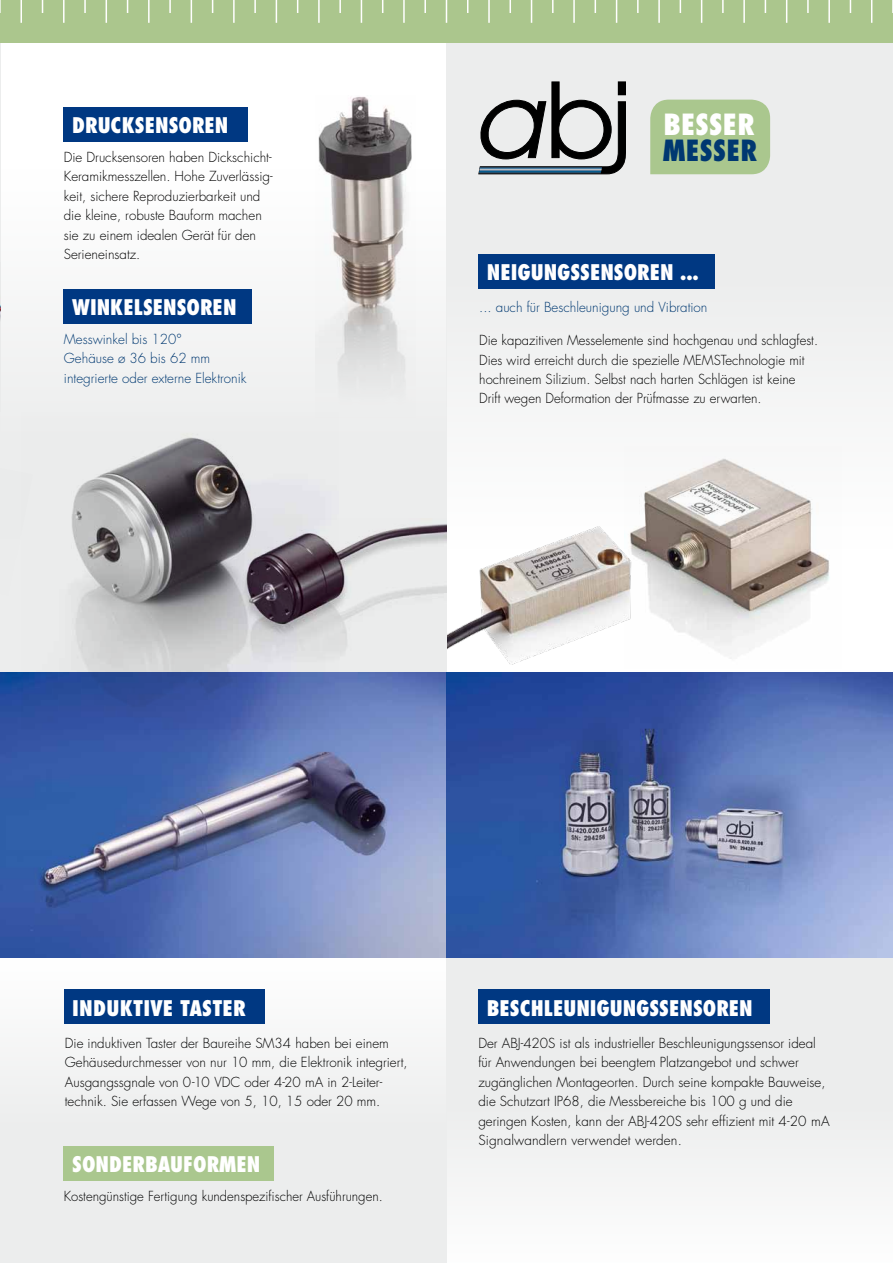
<style>
.page{position:relative;width:893px;height:1263px;background:#fff}
.page>*{position:absolute;margin:0;border:0;box-sizing:border-box;transform-origin:0 0}
.t1{font:800 condensed 28.35px "Futura Std";color:#003871}
.t2{font:800 condensed 28.35px "Futura Std";color:#fff}
.t3{font:800 condensed 21px "Futura Std";color:#fff}
.t4{font:300 13.5px/19.5px "Futura Std";color:#000}
.t5{font:300 13.5px/19.5px "Futura Std";color:#003871}
</style>
<div class="page">
<img style="left:446px;top:549px;width:259px;height:124px">
<div style="left:446px;top:958px;width:447px;height:305px;background:#eceded"></div>
<div style="left:0;top:957px;width:446px;height:306px;background:#eceded"></div>
<div style="left:0;top:169px;width:446px;height:505px;background:#f4f4f4"></div>
<hr style="left:0;top:43px;width:1px;height:506px;background:#eceded">
<div style="left:446px;top:43px;width:447px;height:506px;background:#eceded"></div>
<div style="left:478px;top:254px;width:236px;height:34px;background:#003882"></div>
<div style="left:64px;top:107px;width:184px;height:34px;background:#003882"></div>
<div style="left:478px;top:990px;width:292px;height:34px;background:#003882"></div>
<div style="left:64px;top:990px;width:201px;height:34px;background:#003882"></div>
<div style="left:64px;top:289px;width:188px;height:34px;background:#003882"></div>
<img style="left:0;top:304px;width:1px;height:16px">
<div style="left:650px;top:100px;width:120px;height:74px;background:#aac78e"></div>
<svg style="left:478px;top:82px;width:148px;height:93px"></svg>
<div style="left:618px;top:82px;width:7px;height:13px;background:#000"></div>
<div style="left:618px;top:82px;width:8px;height:13px;border:1px solid #000"></div>
<img style="left:624px;top:447px;width:217px;height:221px">
<img style="left:0;top:673px;width:893px;height:285px">
<img style="left:318px;top:96px;width:94px;height:301px">
<img style="left:21px;top:414px;width:317px;height:315px">
<img style="left:237px;top:519px;width:209px;height:178px">
<div style="left:0;top:0;width:893px;height:43px;background:#abc68d"></div>
<svg style="left:21px;top:0;width:1px;height:23px"></svg>
<svg style="left:42px;top:0;width:1px;height:13px"></svg>
<hr style="left:63px;top:0;width:2px;height:23px;background:#fff">
<svg style="left:84px;top:0;width:2px;height:13px"></svg>
<svg style="left:106px;top:0;width:1px;height:23px"></svg>
<svg style="left:127px;top:0;width:1px;height:13px"></svg>
<hr style="left:148px;top:0;width:2px;height:23px;background:#fff">
<svg style="left:169px;top:0;width:2px;height:13px"></svg>
<svg style="left:191px;top:0;width:1px;height:23px"></svg>
<svg style="left:212px;top:0;width:1px;height:13px"></svg>
<hr style="left:233px;top:0;width:2px;height:23px;background:#fff">
<svg style="left:254px;top:0;width:2px;height:13px"></svg>
<svg style="left:276px;top:0;width:1px;height:23px"></svg>
<svg style="left:297px;top:0;width:1px;height:13px"></svg>
<hr style="left:318px;top:0;width:2px;height:23px;background:#fff">
<svg style="left:339px;top:0;width:2px;height:13px"></svg>
<svg style="left:361px;top:0;width:1px;height:23px"></svg>
<svg style="left:382px;top:0;width:1px;height:13px"></svg>
<hr style="left:403px;top:0;width:2px;height:23px;background:#fff">
<svg style="left:424px;top:0;width:2px;height:13px"></svg>
<svg style="left:446px;top:0;width:1px;height:23px"></svg>
<svg style="left:467px;top:0;width:1px;height:13px"></svg>
<hr style="left:488px;top:0;width:2px;height:23px;background:#fff">
<svg style="left:509px;top:0;width:2px;height:13px"></svg>
<svg style="left:531px;top:0;width:1px;height:23px"></svg>
<svg style="left:552px;top:0;width:2px;height:13px"></svg>
<hr style="left:573px;top:0;width:2px;height:23px;background:#fff">
<svg style="left:595px;top:0;width:1px;height:13px"></svg>
<svg style="left:616px;top:0;width:1px;height:23px"></svg>
<svg style="left:637px;top:0;width:2px;height:13px"></svg>
<hr style="left:658px;top:0;width:2px;height:23px;background:#fff">
<svg style="left:680px;top:0;width:1px;height:13px"></svg>
<svg style="left:701px;top:0;width:1px;height:23px"></svg>
<svg style="left:722px;top:0;width:2px;height:13px"></svg>
<hr style="left:743px;top:0;width:2px;height:23px;background:#fff">
<svg style="left:765px;top:0;width:1px;height:13px"></svg>
<svg style="left:786px;top:0;width:1px;height:23px"></svg>
<svg style="left:807px;top:0;width:2px;height:13px"></svg>
<hr style="left:828px;top:0;width:2px;height:23px;background:#fff">
<svg style="left:850px;top:0;width:1px;height:13px"></svg>
<svg style="left:871px;top:0;width:1px;height:23px"></svg>
<svg style="left:892px;top:0;width:1px;height:13px"></svg>
<div style="left:64px;top:1146px;width:210px;height:34px;background:#aac78e"></div>
<svg style="left:0;top:0;width:1px;height:13px"></svg>
<h2 class="t3" style="left:72px;top:112px;width:158px">DRUCKSENSOREN</h2>
<p class="t4" style="left:64px;top:148px;width:210px">Die Drucksensoren haben Dickschicht-Keramikmesszellen. Hohe Zuverlässig&shy;keit, sichere Reproduzierbarkeit und die kleine, robuste Bauform machen sie zu einem idealen Gerät für den Serieneinsatz.</p>
<h2 class="t3" style="left:72px;top:294px;width:166px">WINKELSENSOREN</h2>
<p class="t5" style="left:64px;top:330px;width:184px">Messwinkel bis 120°<br>Gehäuse ø 36 bis 62 mm integrierte oder externe Elektronik</p>
<h1 class="t2" style="left:663px;top:107px;width:76px">BESSER</h1>
<h1 class="t1" style="left:663px;top:133px;width:80px">MESSER</h1>
<h2 class="t3" style="left:487px;top:259px;width:214px">NEIGUNGSSENSOREN ...</h2>
<p class="t5" style="left:479px;top:298px;width:230px">... auch für Beschleunigung und Vibration</p>
<p class="t4" style="left:479px;top:331px;width:340px">Die kapazitiven Messelemente sind hochgenau und schlagfest.<br>Dies wird erreicht durch die spezielle MEMSTechnologie mit hochreinem Silizium. Selbst nach harten Schlägen ist keine Drift wegen Deformation der Prüfmasse zu erwarten.</p>
<h2 class="t3" style="left:72px;top:994px;width:12px">INDUKTI</h2>
<h2 class="t3" style="left:150px;top:994px;width:74px">VE TASTER</h2>
<h2 class="t3" style="left:487px;top:994px;width:57px">BESCHLEUNIGUNG</h2>
<h2 class="t3" style="left:649px;top:994px;width:105px">SSENSOREN</h2>
<p class="t4" style="left:65px;top:1034px;width:344px">Die induktiven Taster der Baureihe SM34 haben bei einem Gehäusedurchmesser von nur 10 mm, die Elektronik integriert, Ausgangssgnale von 0-10 VDC oder 4-20 mA in 2-Leiter&shy;technik. Sie erfassen Wege von 5, 10, 15 oder 20 mm.</p>
<h2 class="t3" style="left:72px;top:1151px;width:190px">SONDERBAUFORMEN</h2>
<p class="t4" style="left:64px;top:1186px;width:321px">Kostengünstige Fertigung kundenspezifischer Ausführungen.</p>
<p class="t4" style="left:478px;top:1034px;width:353px">Der ABJ-420S ist als industrieller Beschleunigungssensor ideal für Anwendungen bei beengtem Platzangebot und schwer zugänglichen Montageorten. Durch seine kompakte Bauweise, die Schutzart IP68, die Messbereiche bis 100 g und die geringen Kosten, kann der ABJ-420S sehr effizient mit 4-20 mA Signalwandlern verwendet werden.</p>
</div>
